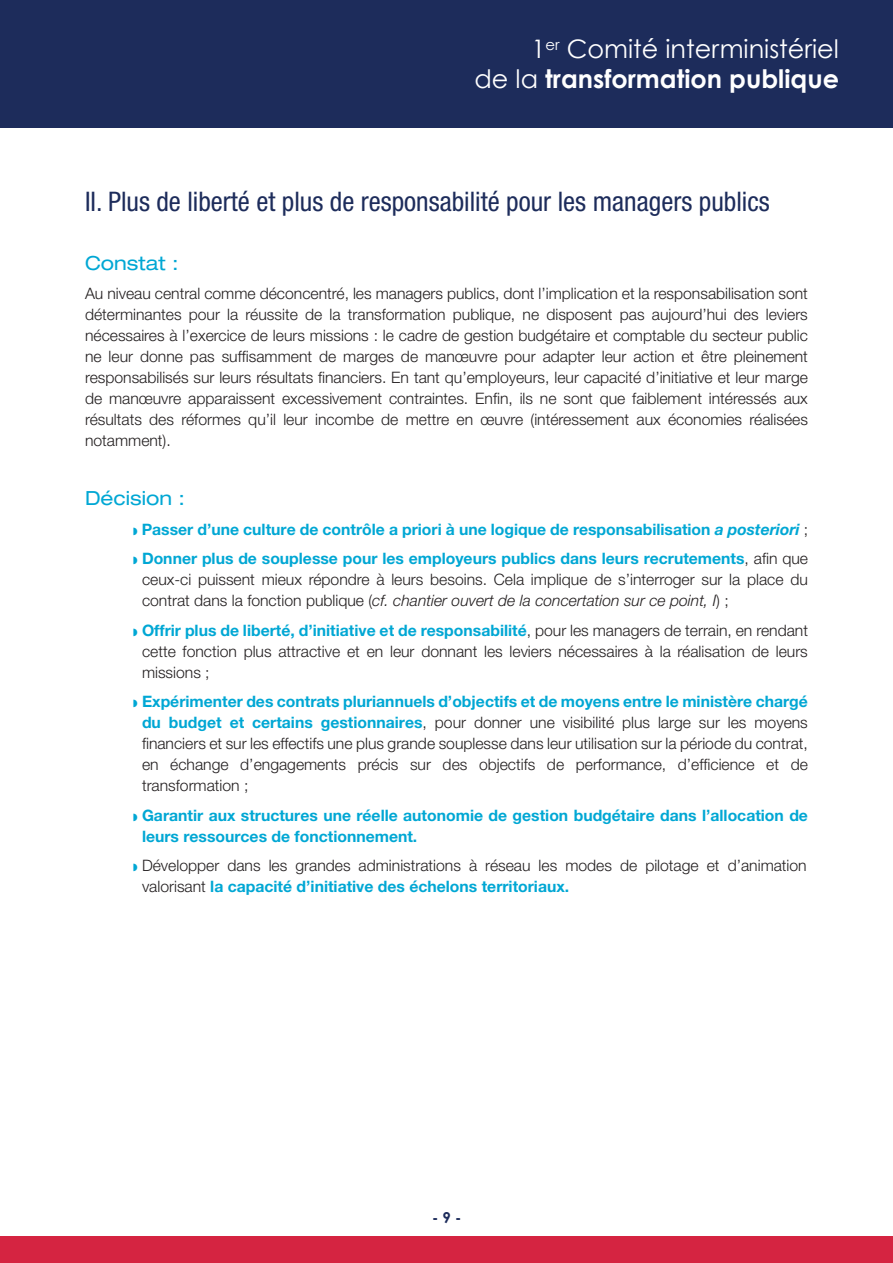
<style>
.page{position:relative;width:893px;height:1263px;background:#fff}
.page>*{position:absolute;margin:0;border:0;box-sizing:border-box;transform-origin:0 0}
.t1{font:condensed 27px "Helvetica Neue LT Pro";color:#1d2c5b}
.t2{font:25.5px/30px "Century Gothic";color:#fff;text-align:right}
.t3{font:expanded 19.5px "Helvetica Neue LT Pro";color:#00a7d4}
.t4{font:300 15.75px/21px "Helvetica Neue LT Pro";color:#231f20;text-align:justify}
.t5{font:700 15.75px/29.5px "Helvetica Neue LT Pro";color:#00a7d4}
.t6{font:700 15px "Century Gothic";color:#1d2c5b}
.s1{font-weight:700}
.s2{font-style:italic}
.s3{font-weight:300;color:#231f20}
.s4{font-weight:700;color:#00a7d4}
</style>
<div class="page">
<div style="left:0;top:0;width:893px;height:128px;background:#1d2c5b"></div>
<div style="left:0;top:1236px;width:893px;height:27px;background:#d52441"></div>
<h2 class="t2" style="left:474px;top:34px;width:366px">1<sup>er</sup> Comité interministériel<br>de la <span class="s1">transformation publique</span></h2>
<h1 class="t1" style="left:85px;top:185px;width:686px">II. Plus de liberté et plus de responsabilité pour les managers publics</h1>
<p class="t3" style="left:85px;top:251px;width:95px">Constat :</p>
<p class="t4" style="left:85px;top:283px;width:724px">Au niveau central comme déconcentré, les managers publics, dont l’implication et la responsabilisation sont déterminantes pour la réussite de la transformation publique, ne disposent pas aujourd’hui des leviers nécessaires à l’exercice de leurs missions : le cadre de gestion budgétaire et comptable du secteur public ne leur donne pas suffisamment de marges de manœuvre pour adapter leur action et être pleinement responsabilisés sur leurs résultats financiers. En tant qu’employeurs, leur capacité d’initiative et leur marge de manœuvre apparaissent excessivement contraintes. Enfin, ils ne sont que faiblement intéressés aux résultats des réformes qu’il leur incombe de mettre en œuvre (intéressement aux économies réalisées notamment).</p>
<p class="t3" style="left:85px;top:487px;width:102px">Décision :</p>
<p class="t5" style="left:142px;top:514px;width:668px">Passer d’une culture de contrôle a priori à une logique de responsabilisation <span class="s2">a posteriori</span> <span class="s3">;<br></span>Donner plus de souplesse pour les employeurs publics dans leurs recrutements<span class="s3">, afin que</span></p>
<p class="t4" style="left:142px;top:569px;width:667px">ceux-ci puissent mieux répondre à leurs besoins. Cela implique de s’interroger sur la place du contrat dans la fonction publique (<span class="s2">cf. chantier ouvert de la concertation sur ce point, I</span>) ;</p>
<p class="t4" style="left:142px;top:619px;width:667px"><span class="s4">Offrir plus de liberté, d’initiative et de responsabilité</span>, pour les managers de terrain, en rendant cette fonction plus attractive et en leur donnant les leviers nécessaires à la réalisation de leurs missions ;</p>
<p class="t4" style="left:142px;top:691px;width:667px"><span class="s4">Expérimenter des contrats pluriannuels d’objectifs et de moyens entre le ministère chargé du budget et certains gestionnaires</span>, pour donner une visibilité plus large sur les moyens financiers et sur les effectifs une plus grande souplesse dans leur utilisation sur la période du contrat, en échange d’engagements précis sur des objectifs de performance, d’efficience et de transformation ;</p>
<p class="t5" style="left:142px;top:804px;width:667px;line-height:21px">Garantir aux structures une réelle autonomie de gestion budgétaire dans l’allocation de leurs ressources de fonctionnement.</p>
<p class="t4" style="left:142px;top:855px;width:666px">Développer dans les grandes administrations à réseau les modes de pilotage et d’animation valorisant <span class="s4">la capacité d’initiative des échelons territoriaux.</span></p>
<p class="t6" style="left:432px;top:1208px;width:31px">- 9 -</p>
</div>
